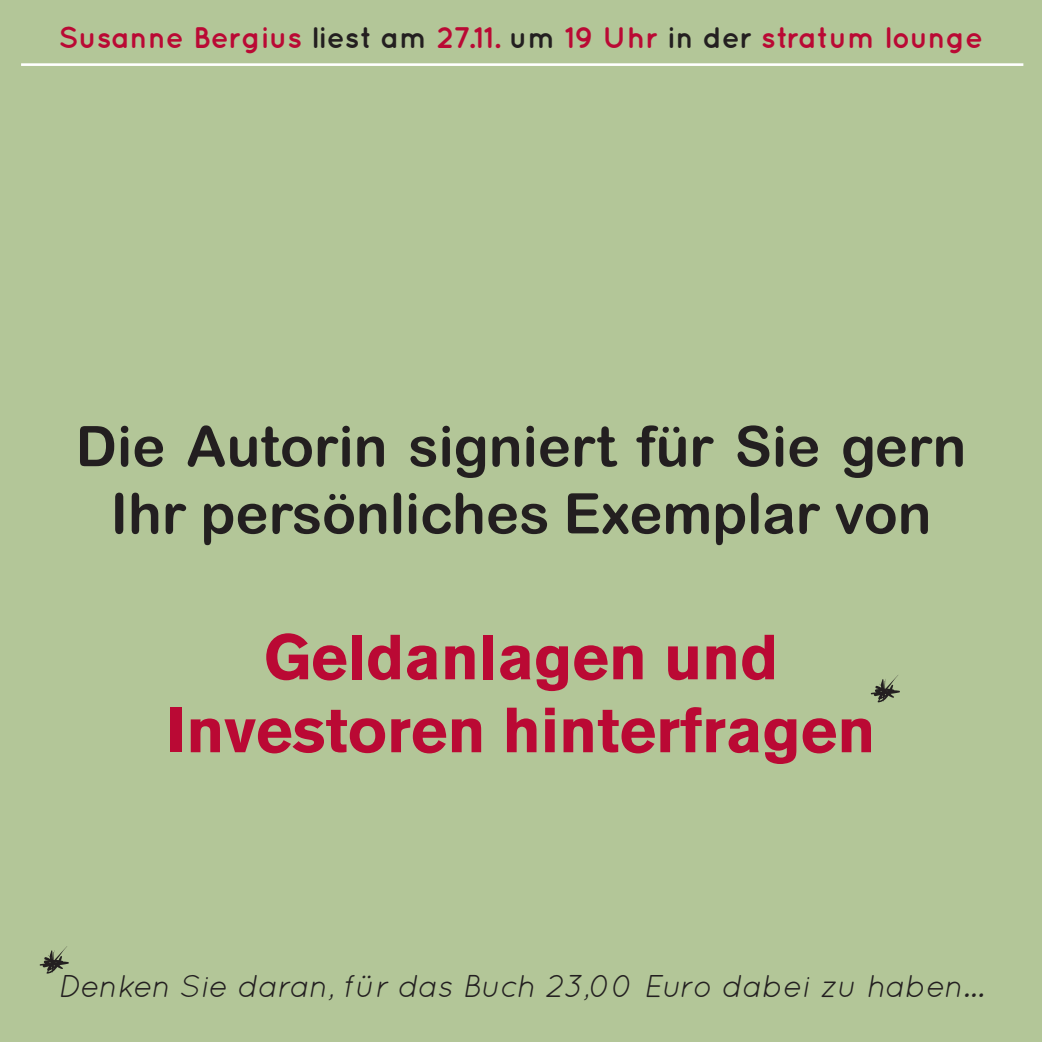
<style>
.page{position:relative;width:1042px;height:1042px;background:#b3c698}
.page>*{position:absolute;margin:0;border:0;box-sizing:border-box;transform-origin:0 0}
.t1{font:700 63px "Akzidenz Grotesk BE";color:#ba0934}
.t2{font:56px/67.2px "Arial Rounded MT Bold";color:#231f20;text-align:center}
.t3{font:italic 31.5px "Quicksand";color:#231f20}
.t4{font:700 29.75px "Quicksand";color:#ba0934}
.s1{color:#231f20}
</style>
<div class="page">
<svg style="left:39px;top:946px;width:30px;height:27px"></svg>
<hr style="left:21px;top:63px;width:1002px;height:3px;background:#fff">
<svg style="left:870px;top:675px;width:30px;height:27px"></svg>
<p class="t4" style="left:59px;top:20px;width:926px">Susanne Bergius <span class="s1">liest am</span> 27.11. <span class="s1">um</span> 19 Uhr <span class="s1">in der</span> stratum lounge</p>
<p class="t2" style="left:76px;top:412px;width:892px">Die Autorin signiert für Sie gern<br>Ihr persönliches Exemplar von</p>
<p class="t1" style="left:264px;top:621px;width:516px">Geldanlagen und</p>
<p class="t1" style="left:167px;top:694px;width:710px">Investoren hinterfragen</p>
<p class="t3" style="left:58px;top:968px;width:927px">Denken Sie daran, für das Buch 23,00 Euro dabei zu haben...</p>
</div>
